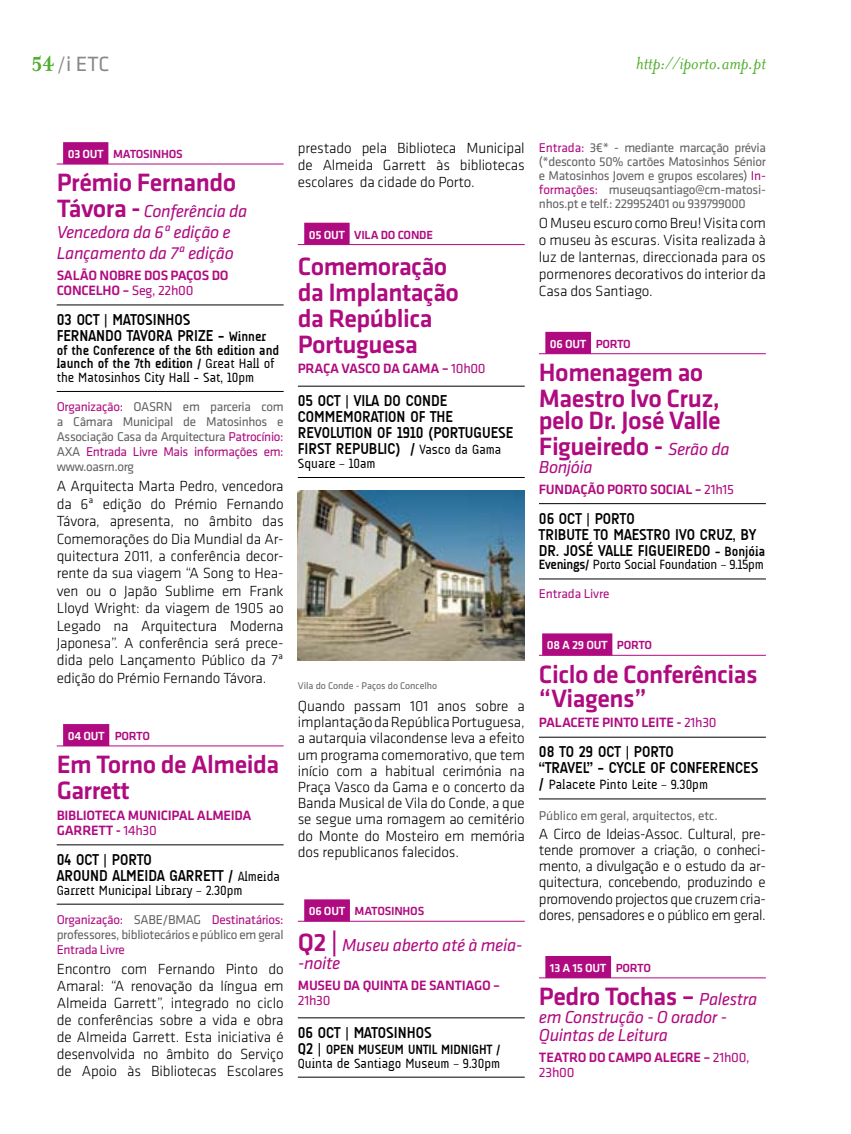
<style>
.page{position:relative;width:851px;height:1134px;background:#fff}
.page>*{position:absolute;margin:0;border:0;box-sizing:border-box;transform-origin:0 0}
.t1{font:500 26px/26px "Klavika";letter-spacing:-.02em;color:#af0a7f}
.t2{font:21.4px "Klavika";color:#868786}
.t3{font:italic 20px "Mrs Eaves Smart Lig";color:#51ae2f}
.t4{font:italic 18px/21px "Klavika";letter-spacing:-.02em;color:#af0a7f}
.t5{font:700 16px/16px "A Udimat";color:#000}
.t6{font:300 15.2px/16.2px "Klavika";letter-spacing:-.01em;color:#000;text-align:justify}
.t7{font:500 14px/15px "Klavika";letter-spacing:-.02em;color:#af0a7f}
.t8{font:14px "Klavika";letter-spacing:-.02em;color:#af0a7f}
.t9{font:13.6px/13.6px "A Udimat";color:#000}
.t10{font:700 13.6px/13.6px "A Udimat";color:#000}
.t11{font:13.6px/13.6px "A Udimat";letter-spacing:-.02em;color:#000;text-align:right}
.t12{font:13.2px/15px "Klavika";letter-spacing:-.025em;color:#636262;text-align:justify}
.t13{font:13.2px "Klavika";letter-spacing:-.02em;color:#af0a7f}
.t14{font:500 12.2px "Klavika";letter-spacing:-.02em;color:#af0a7f}
.t15{font:500 12.2px "Klavika";letter-spacing:-.02em;color:#fff}
.t16{font:10px "Klavika";color:#636262}
.s1{font-weight:300}
.s2{color:#fff}
.s3{font-weight:500;font-style:normal;font-size:26px}
.s4{font-weight:400}
.s5{font-size:13.6px}
.s6{color:#af0a7f}
.s7{font-weight:400;font-size:13.6px}
.s8{font-weight:700;font-size:16px}
.s9{font-weight:700}
.s10{font-weight:400;font-style:italic;font-size:18px}
.s11{font-weight:500}
</style>
<div class="page">
<hr style="left:57px;top:164px;width:226px;height:1px;background:#af0a7f">
<div style="left:63px;top:142px;width:45px;height:22px;background:#af0a7f"></div>
<hr style="left:57px;top:305px;width:226px;height:1px;background:#000">
<hr style="left:57px;top:391px;width:226px;height:1px;background:#000">
<hr style="left:57px;top:745px;width:226px;height:1px;background:#af0a7f">
<div style="left:63px;top:724px;width:46px;height:22px;background:#af0a7f"></div>
<hr style="left:57px;top:844px;width:226px;height:1px;background:#000">
<hr style="left:57px;top:904px;width:226px;height:1px;background:#000">
<hr style="left:298px;top:244px;width:226px;height:1px;background:#af0a7f">
<div style="left:304px;top:223px;width:45px;height:22px;background:#af0a7f"></div>
<hr style="left:298px;top:386px;width:226px;height:1px;background:#000">
<hr style="left:298px;top:477px;width:226px;height:1px;background:#000">
<hr style="left:298px;top:921px;width:226px;height:1px;background:#af0a7f">
<div style="left:304px;top:899px;width:46px;height:22px;background:#af0a7f"></div>
<hr style="left:298px;top:1017px;width:226px;height:1px;background:#000">
<hr style="left:298px;top:1077px;width:226px;height:1px;background:#000">
<hr style="left:539px;top:353px;width:226px;height:1px;background:#af0a7f">
<div style="left:545px;top:332px;width:46px;height:22px;background:#af0a7f"></div>
<hr style="left:539px;top:503px;width:226px;height:1px;background:#000">
<hr style="left:539px;top:578px;width:226px;height:1px;background:#000">
<hr style="left:539px;top:655px;width:226px;height:1px;background:#af0a7f">
<div style="left:542px;top:633px;width:70px;height:22px;background:#af0a7f"></div>
<hr style="left:539px;top:737px;width:226px;height:1px;background:#000">
<hr style="left:539px;top:798px;width:226px;height:1px;background:#000">
<hr style="left:539px;top:977px;width:226px;height:1px;background:#af0a7f">
<div style="left:545px;top:956px;width:66px;height:22px;background:#af0a7f"></div>
<img style="left:298px;top:491px;width:226px;height:170px">
<h2 class="t2" style="left:31px;top:52px;width:80px"><sup>54</sup><span class="s1">/</span>i ETC</h2>
<h3 class="t3" style="left:636px;top:53px;width:131px">http://iporto.amp.pt</h3>
<p class="t14" style="left:68px;top:147px;width:116px"><span class="s2">03 OUT</span> MATOSINHOS</p>
<h1 class="t1" style="left:57px;top:170px;width:181px">Prémio Fernando</h1>
<p class="t4" style="left:57px;top:201px;width:192px"><span class="s3">Távora -</span> Conferência da<br>Vencedora da 6ª edição e<br>Lançamento da 7ª edição</p>
<p class="t7" style="left:57px;top:268px;width:173px">SALÃO NOBRE DOS PAÇOS DO<br>CONCELHO – <span class="s4">Seg, 22h00</span></p>
<p class="t5" style="left:57px;top:312px;width:211px">03 OCT | MATOSINHOS<br>FERNANDO TAVORA PRIZE - <span class="s5">WINNER</span></p>
<p class="t10" style="left:57px;top:343px;width:224px">OF THE CONFERENCE OF THE 6TH EDITION AND<br>LAUNCH OF THE 7TH EDITION / <span class="s4">Great Hall of the Matosinhos City Hall - Sat, 10pm</span></p>
<p class="t12" style="left:57px;top:399px;width:228px"><span class="s6">Organização:</span> OASRN em parceria com a Câmara Municipal de Matosinhos e Associação Casa da Arquitectura <span class="s6">Patrocínio:<br></span>AXA <span class="s6">Entrada Livre Mais informações em: </span>www.oasrn.org</p>
<p class="t6" style="left:57px;top:478px;width:228px;line-height:17.4px">A Arquitecta Marta Pedro, vencedora da 6ª edição do Prémio Fernando Távora, apresenta, no âmbito das Comemorações do Dia Mundial da Ar&shy;quitectura 2011, a conferência decor&shy;rente da sua viagem “A Song to Hea&shy;ven ou o Japão Sublime em Frank Lloyd Wright: da viagem de 1905 ao Legado na Arquitectura Moderna Japonesa”. A conferência será prece&shy;dida pelo Lançamento Público da 7ª edição do Prémio Fernando Távora.</p>
<p class="t15" style="left:68px;top:729px;width:84px">04 OUT <span class="s6">PORTO</span></p>
<h1 class="t1" style="left:57px;top:752px;width:224px">Em Torno de Almeida<br>Garrett</h1>
<p class="t7" style="left:57px;top:808px;width:196px">BIBLIOTECA MUNICIPAL ALMEIDA<br>GARRETT - <span class="s4">14h30</span></p>
<p class="t5" style="left:57px;top:851px;width:225px">04 OCT | PORTO<br>AROUND ALMEIDA GARRETT / <span class="s7">Almeida</span></p>
<p class="t9" style="left:57px;top:883px;width:187px">Garrett Municipal Library – 2.30pm</p>
<p class="t12" style="left:57px;top:912px;width:228px"><span class="s6">Organização:</span> SABE/BMAG <span class="s6">Destinatários: </span>professores, bibliotecários e público em geral</p>
<p class="t13" style="left:57px;top:942px;width:70px">Entrada Livre</p>
<p class="t6" style="left:57px;top:960px;width:228px;line-height:17px">Encontro com Fernando Pinto do Amaral: “A renovação da língua em Almeida Garrett”, integrado no ciclo de conferências sobre a vida e obra de Almeida Garrett. Esta iniciativa é desenvolvida no âmbito do Serviço de Apoio às Bibliotecas Escolares</p>
<p class="t6" style="left:298px;top:140px;width:228px;line-height:17px">prestado pela Biblioteca Municipal de Almeida Garrett às bibliotecas escolares da cidade do Porto.</p>
<p class="t14" style="left:309px;top:228px;width:125px"><span class="s2">05 OUT</span> VILA DO CONDE</p>
<h1 class="t1" style="left:298px;top:254px;width:163px">Comemoração da Implantação da República<br>Portuguesa</h1>
<p class="t7" style="left:298px;top:361px;width:189px">PRAÇA VASCO DA GAMA – <span class="s4">10h00</span></p>
<p class="t5" style="left:298px;top:393px;width:151px">05 OCT | VILA DO CONDE<br>COMMEMORATION</p>
<p class="t5" style="left:410px;top:409px;width:29px">OF THE</p>
<p class="t5" style="left:298px;top:425px;width:17px">REVOLUTION</p>
<p class="t5" style="left:377px;top:425px;width:74px">OF 1910 (PORTUGUESE</p>
<p class="t5" style="left:298px;top:441px;width:15px">FIRST</p>
<p class="t5" style="left:336px;top:441px;width:17px">REPUBLIC</p>
<p class="t9" style="left:395px;top:443px;width:107px"><span class="s8">) /</span> Vasco da Gama</p>
<p class="t9" style="left:298px;top:456px;width:79px">Square – 10am</p>
<p class="t16" style="left:298px;top:680px;width:141px">Vila do Conde - Paços do Concelho</p>
<p class="t6" style="left:298px;top:698px;width:228px">Quando passam 101 anos sobre a implantação da República Portuguesa, a autarquia vilacondense leva a efeito um programa comemorativo, que tem início com a habitual cerimónia na Praça Vasco da Gama e o concerto da Banda Musical de Vila do Conde, a que se segue uma romagem ao cemitério do Monte do Mosteiro em memória dos republicanos falecidos.</p>
<p class="t14" style="left:309px;top:905px;width:117px"><span class="s2">06 OUT</span> MATOSINHOS</p>
<p class="t4" style="left:298px;top:937px;width:226px;line-height:18px"><span class="s3">Q2 |</span> Museu aberto até à meia--noite</p>
<p class="t7" style="left:298px;top:978px;width:204px">MUSEU DA QUINTA DE SANTIAGO –</p>
<p class="t8" style="left:298px;top:993px;width:34px">21h30</p>
<p class="t5" style="left:298px;top:1024px;width:135px">06 OCT | MATOSINHOS</p>
<p class="t9" style="left:298px;top:1042px;width:204px"><span class="s8">Q2 |</span> <span class="s9">OPEN MUSEUM UNTIL MIDNIGHT /<br></span>Quinta de Santiago Museum – 9.30pm</p>
<p class="t12" style="left:539px;top:140px;width:228px;line-height:14.2px"><span class="s6">Entrada:</span> 3€* - mediante marcação prévia (*desconto 50% cartões Matosinhos Sénior e Matosinhos Jovem e grupos escolares) <span class="s6">In&shy;formações:</span> museuqsantiago@cm-matosi&shy;nhos.pt e telf.: 229952401 ou 939799000</p>
<p class="t6" style="left:539px;top:215px;width:228px;line-height:17px">O Museu escuro como Breu! Visita com o museu às escuras. Visita realizada à luz de lanternas, direccionada para os pormenores decorativos do interior da Casa dos Santiago.</p>
<p class="t15" style="left:550px;top:337px;width:82px">06 OUT <span class="s6">PORTO</span></p>
<h1 class="t1" style="left:539px;top:360px;width:182px">Homenagem ao<br>Maestro Ivo Cruz,</h1>
<h1 class="t1" style="left:539px;top:408px;width:192px">pelo Dr. José Valle<br>Figueiredo - <span class="s10">Serão da</span></h1>
<p class="t4" style="left:539px;top:457px;width:55px">Bonjóia</p>
<p class="t7" style="left:539px;top:482px;width:17px">Fundação</p>
<p class="t7" style="left:607px;top:482px;width:17px">Porto</p>
<p class="t7" style="left:650px;top:482px;width:16px">Social</p>
<p class="t8" style="left:694px;top:481px;width:41px"><span class="s11">–</span> 21h15</p>
<p class="t5" style="left:539px;top:510px;width:210px">06 OCT | PORTO<br>TRIBUTE TO MAESTRO IVO CRUZ, BY<br>DR. JOSÉ</p>
<p class="t5" style="left:598px;top:542px;width:16px">VALLE</p>
<p class="t5" style="left:638px;top:542px;width:15px">FIGUEIREDO</p>
<p class="t11" style="left:539px;top:544px;width:228px"><span class="s9">- BONJÓIA<br>EVENINGS/</span> Porto Social Foundation – 9.15pm</p>
<p class="t13" style="left:539px;top:586px;width:72px">Entrada Livre</p>
<p class="t15" style="left:546px;top:639px;width:107px">08 A 29 OUT <span class="s6">PORTO</span></p>
<h1 class="t1" style="left:539px;top:662px;width:220px;line-height:24px">Ciclo de Conferências “Viagens”</h1>
<p class="t7" style="left:539px;top:715px;width:179px">PALACETE PINTO LEITE - <span class="s4">21h30</span></p>
<p class="t5" style="left:539px;top:744px;width:221px">08 TO 29 OCT | PORTO<br>“TRAVEL” - CYCLE OF CONFERENCES</p>
<p class="t9" style="left:539px;top:778px;width:171px"><span class="s8">/</span> Palacete Pinto Leite – 9.30pm</p>
<p class="t12" style="left:539px;top:808px;width:180px">Público em geral, arquitectos, etc.</p>
<p class="t6" style="left:539px;top:826px;width:228px">A Circo de Ideias-Assoc. Cultural, pre&shy;tende promover a criação, o conheci&shy;mento, a divulgação e o estudo da ar&shy;quitectura, concebendo, produzindo e promovendo projectos que cruzem cria&shy;dores, pensadores e o público em geral.</p>
<p class="t15" style="left:550px;top:961px;width:102px">13 A 15 OUT <span class="s6">PORTO</span></p>
<h1 class="t1" style="left:539px;top:984px;width:220px">Pedro Tochas – <span class="s10">Palestra</span></h1>
<p class="t4" style="left:539px;top:1008px;width:190px;line-height:18px">em Construção - O orador -<br>Quintas de Leitura</p>
<p class="t7" style="left:539px;top:1050px;width:212px">TEATRO DO CAMPO ALEGRE – <span class="s4">21h00,<br>23h00</span></p>
</div>
